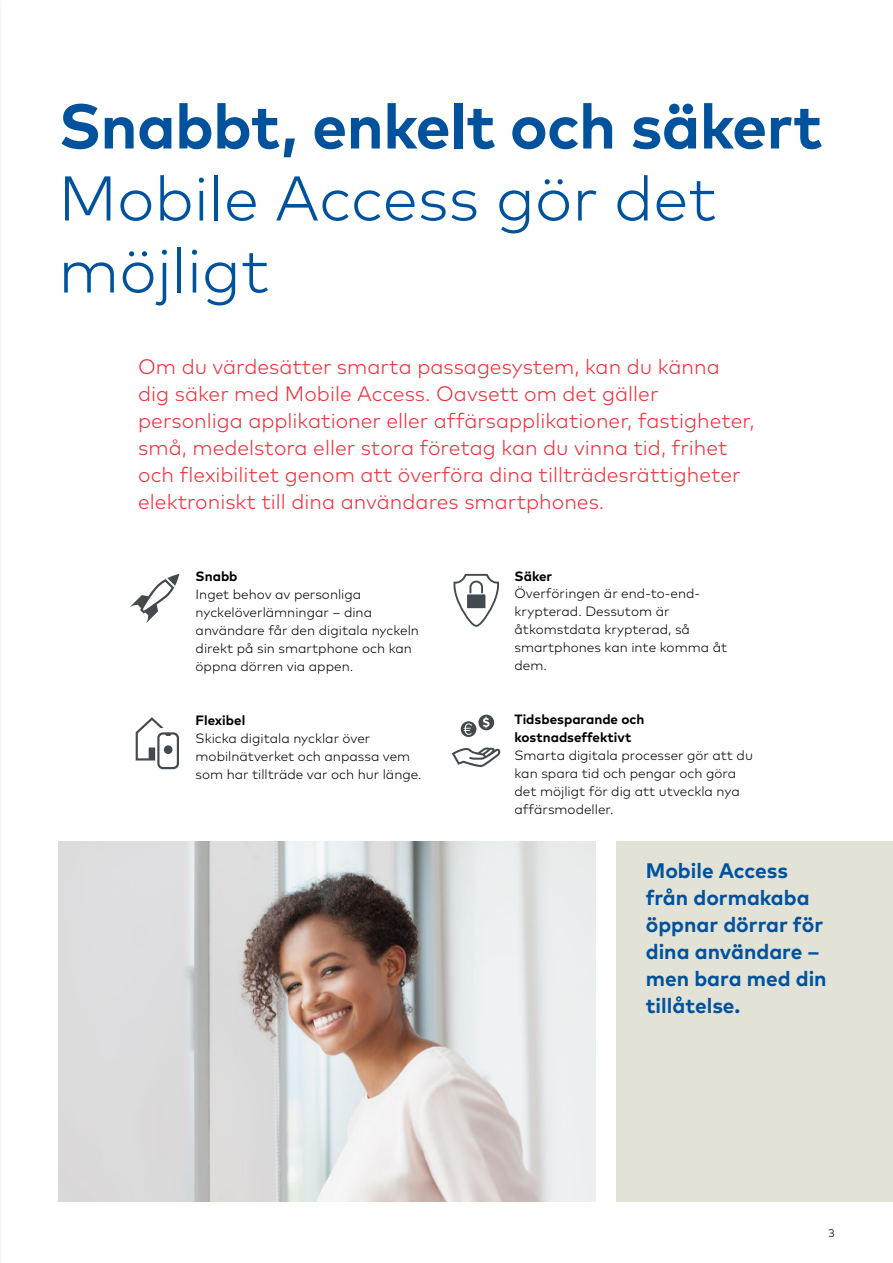
<style>
.page{position:relative;width:893px;height:1263px;background:#fff}
.page>*{position:absolute;margin:0;border:0;box-sizing:border-box;transform-origin:0 0}
.t1{font:300 63px/72px "Mark Pro";color:#00529c}
.t2{font:700 63px "Mark Pro";letter-spacing:-.01em;color:#00529c}
.t3{font:300 21px/27px "Mark Pro";color:#ee303c}
.t4{font:700 21px/27px "Mark Pro";color:#00529c}
.t5{font:300 13.5px/18px "Mark Pro";color:#000}
.t6{font:700 13.5px/18px "Mark Pro";color:#000}
.t7{font:300 11.25px "Mark Pro";color:#000}
</style>
<div class="page">
<img style="left:0;top:0;width:1px;height:1263px">
<img style="left:58px;top:841px;width:537px;height:360px">
<div style="left:617px;top:841px;width:276px;height:360px;background:#e3e2d7"></div>
<svg style="left:130px;top:574px;width:49px;height:49px"></svg>
<svg style="left:453px;top:574px;width:46px;height:53px"></svg>
<svg style="left:136px;top:717px;width:43px;height:52px"></svg>
<svg style="left:452px;top:715px;width:49px;height:52px"></svg>
<h1 class="t2" style="left:58px;top:78px;width:765px">Snabbt, enkelt och säkert</h1>
<h1 class="t1" style="left:58px;top:157px;width:660px">Mobile Access gör det möjligt</h1>
<p class="t3" style="left:138px;top:351px;width:618px">Om du värdesätter smarta passagesystem, kan du känna dig säker med Mobile Access. Oavsett om det gäller personliga applikationer eller affärsapplikationer, fastigheter, små, medelstora eller stora företag kan du vinna tid, frihet och flexibilitet genom att överföra dina tillträdesrättigheter elektroniskt till dina användares smartphones.</p>
<p class="t6" style="left:196px;top:566px;width:43px">Snabb</p>
<p class="t5" style="left:196px;top:584px;width:225px">Inget behov av personliga nyckelöverlämningar – dina användare får den digitala nyckeln direkt på sin smartphone och kan öppna dörren via appen.</p>
<p class="t6" style="left:196px;top:710px;width:51px">Flexibel</p>
<p class="t5" style="left:196px;top:728px;width:228px">Skicka digitala nycklar över mobilnätverket och anpassa vem som har tillträde var och hur länge.</p>
<p class="t6" style="left:514px;top:566px;width:39px">Säker</p>
<p class="t5" style="left:514px;top:584px;width:214px">Överföringen är end-to-end&shy;krypterad. Dessutom är åtkomstdata krypterad, så smartphones kan inte komma åt dem.</p>
<p class="t6" style="left:514px;top:709px;width:131px">Tidsbesparande och kostnadseffektivt</p>
<p class="t5" style="left:514px;top:746px;width:240px">Smarta digitala processer gör att du kan spara tid och pengar och göra det möjligt för dig att utveckla nya affärsmodeller.</p>
<h2 class="t4" style="left:646px;top:855px;width:182px">Mobile Access från dormakaba öppnar dörrar för dina användare – men bara med din tillåtelse.</h2>
<p class="t7" style="left:828px;top:1224px;width:8px">3</p>
</div>
